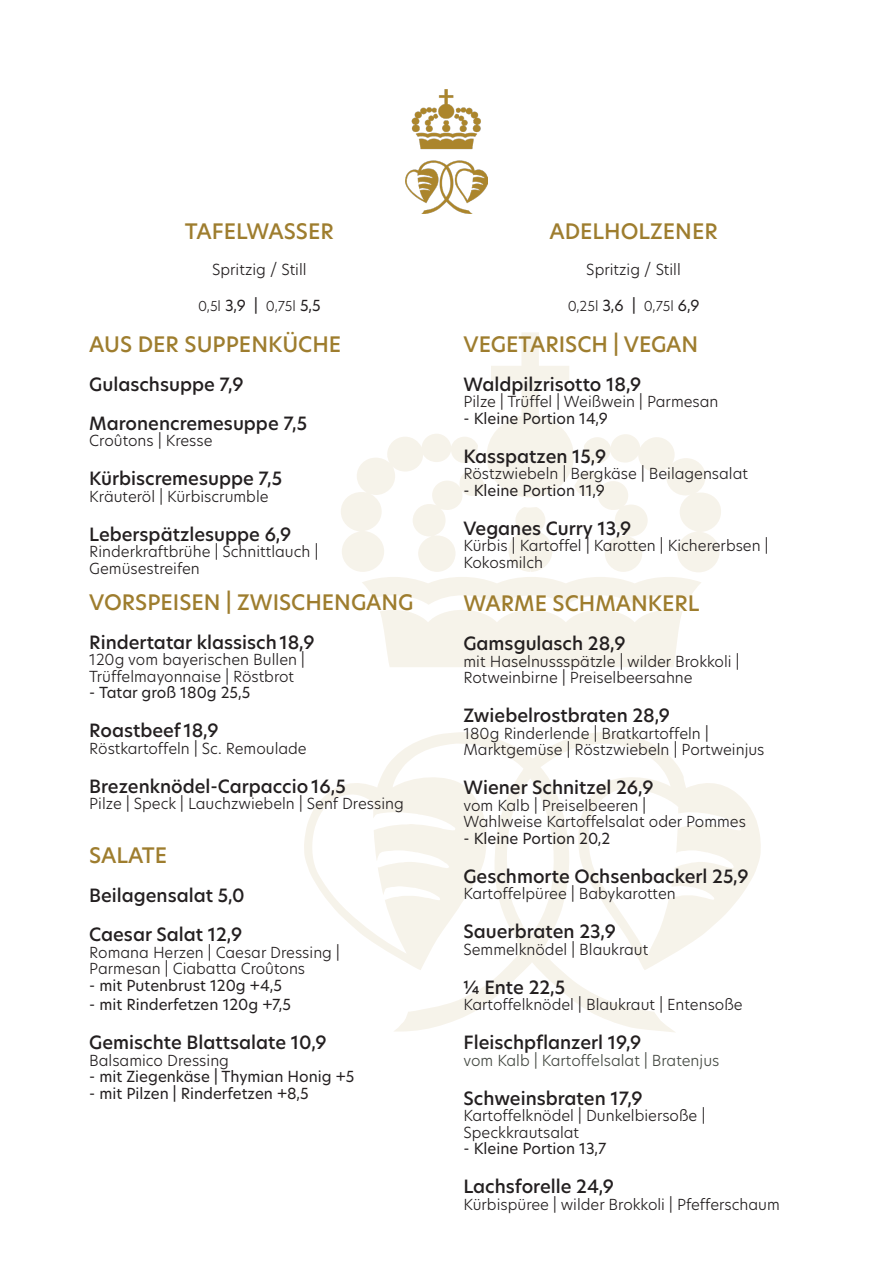
<style>
.page{position:relative;width:893px;height:1263px;background:#fff}
.page>*{position:absolute;margin:0;border:0;box-sizing:border-box;transform-origin:0 0}
.Überschrift{font:500 21px "New Hero";color:#9e7d2e}
.Titel_Gericht{font:500 18px "New Hero";color:#231f20}
.Beschreibung_Gericht{font:300 15px "New Hero";color:#231f20}
.Beschreibung_Gericht-2{font:15px "New Hero";color:#231f20}
.Beschreibung_Gericht-3{font:300 15px "New Hero";color:#454a43}
.Untertitel{font:300 15px "New Hero";color:#231f20}
.Titel_zentriert{font:300 13.5px "New Hero";color:#231f20}
.s1{font-weight:400;font-size:15px}
</style>
<div class="page">
<svg style="left:304px;top:732px;width:457px;height:300px"></svg>
<svg style="left:341px;top:332px;width:380px;height:335px"></svg>
<img style="left:406px;top:89px;width:81px;height:125px">
<p class="Überschrift" style="left:185px;top:217px;width:150px">TAFELWASSER</p>
<p class="Untertitel" style="left:212px;top:259px;width:96px">Spritzig / Still</p>
<p class="Titel_zentriert" style="left:198px;top:297px;width:124px">0,5l <span class="s1">3,9 |</span> 0,75l <span class="s1">5,5</span></p>
<p class="Überschrift" style="left:89px;top:329px;width:253px">AUS DER SUPPENKÜCHE</p>
<p class="Titel_Gericht" style="left:89px;top:372px;width:156px">Gulaschsuppe 7,9</p>
<p class="Titel_Gericht" style="left:89px;top:411px;width:219px">Maronencremesuppe 7,5</p>
<p class="Beschreibung_Gericht" style="left:89px;top:430px;width:125px">Croûtons | Kresse</p>
<p class="Titel_Gericht" style="left:89px;top:466px;width:194px">Kürbiscremesuppe 7,5</p>
<p class="Beschreibung_Gericht" style="left:89px;top:486px;width:181px">Kräuteröl | Kürbiscrumble</p>
<p class="Titel_Gericht" style="left:89px;top:522px;width:203px">Leberspätzlesuppe 6,9</p>
<p class="Beschreibung_Gericht" style="left:89px;top:541px;width:230px">Rinderkraftbrühe | Schnittlauch |</p>
<p class="Beschreibung_Gericht" style="left:89px;top:558px;width:112px">Gemüsestreifen</p>
<p class="Überschrift" style="left:89px;top:587px;width:326px">VORSPEISEN | ZWISCHENGANG</p>
<p class="Titel_Gericht" style="left:89px;top:630px;width:227px">Rindertatar klassisch18,9</p>
<p class="Beschreibung_Gericht" style="left:89px;top:649px;width:217px">120g vom bayerischen Bullen |</p>
<p class="Beschreibung_Gericht" style="left:89px;top:666px;width:206px">Trüffelmayonnaise | Röstbrot</p>
<p class="Beschreibung_Gericht-2" style="left:89px;top:682px;width:162px">- Tatar groß 180g 25,5</p>
<p class="Titel_Gericht" style="left:89px;top:718px;width:131px">Roastbeef 18,9</p>
<p class="Beschreibung_Gericht" style="left:89px;top:738px;width:219px">Röstkartoffeln | Sc. Remoulade</p>
<p class="Titel_Gericht" style="left:89px;top:774px;width:258px">Brezenknödel-Carpaccio16,5</p>
<p class="Beschreibung_Gericht" style="left:89px;top:793px;width:316px">Pilze | Speck | Lauchzwiebeln | Senf Dressing</p>
<p class="Überschrift" style="left:89px;top:841px;width:80px">SALATE</p>
<p class="Titel_Gericht" style="left:89px;top:883px;width:157px">Beilagensalat 5,0</p>
<p class="Titel_Gericht" style="left:89px;top:922px;width:154px">Caesar Salat 12,9</p>
<p class="Beschreibung_Gericht" style="left:89px;top:942px;width:252px">Romana Herzen | Caesar Dressing |</p>
<p class="Beschreibung_Gericht" style="left:89px;top:958px;width:217px">Parmesan | Ciabatta Croûtons</p>
<p class="Beschreibung_Gericht-2" style="left:89px;top:975px;width:194px">- mit Putenbrust 120g +4,5</p>
<p class="Beschreibung_Gericht-2" style="left:89px;top:994px;width:203px">- mit Rinderfetzen 120g +7,5</p>
<p class="Titel_Gericht" style="left:89px;top:1030px;width:239px">Gemischte Blattsalate 10,9</p>
<p class="Beschreibung_Gericht" style="left:89px;top:1050px;width:141px">Balsamico Dressing</p>
<p class="Beschreibung_Gericht-2" style="left:89px;top:1066px;width:267px">- mit Ziegenkäse | Thymian Honig +5</p>
<p class="Beschreibung_Gericht-2" style="left:89px;top:1083px;width:221px">- mit Pilzen | Rinderfetzen +8,5</p>
<p class="Überschrift" style="left:549px;top:217px;width:170px">ADELHOLZENER</p>
<p class="Untertitel" style="left:586px;top:259px;width:96px">Spritzig / Still</p>
<p class="Titel_zentriert" style="left:568px;top:297px;width:133px">0,25l <span class="s1">3,6 |</span> 0,75l <span class="s1">6,9</span></p>
<p class="Überschrift" style="left:463px;top:329px;width:236px">VEGETARISCH | VEGAN</p>
<p class="Titel_Gericht" style="left:463px;top:372px;width:179px">Waldpilzrisotto 18,9</p>
<p class="Beschreibung_Gericht" style="left:463px;top:391px;width:256px">Pilze | Trüffel | Weißwein | Parmesan</p>
<p class="Beschreibung_Gericht-2" style="left:463px;top:408px;width:146px">- Kleine Portion 14,9</p>
<p class="Titel_Gericht" style="left:463px;top:444px;width:144px">Kasspatzen 15,9</p>
<p class="Beschreibung_Gericht" style="left:463px;top:463px;width:286px">Röstzwiebeln | Bergkäse | Beilagensalat</p>
<p class="Beschreibung_Gericht-2" style="left:463px;top:480px;width:143px">- Kleine Portion 11,9</p>
<p class="Titel_Gericht" style="left:463px;top:516px;width:169px">Veganes Curry 13,9</p>
<p class="Beschreibung_Gericht" style="left:463px;top:535px;width:306px">Kürbis | Kartoffel | Karotten | Kichererbsen |</p>
<p class="Beschreibung_Gericht" style="left:463px;top:552px;width:81px">Kokosmilch</p>
<p class="Überschrift" style="left:463px;top:589px;width:238px">WARME SCHMANKERL</p>
<p class="Titel_Gericht" style="left:463px;top:631px;width:163px">Gamsgulasch 28,9</p>
<p class="Beschreibung_Gericht" style="left:463px;top:651px;width:277px">mit Haselnussspätzle | wilder Brokkoli |</p>
<p class="Beschreibung_Gericht" style="left:463px;top:667px;width:231px">Rotweinbirne | Preiselbeersahne</p>
<p class="Titel_Gericht" style="left:463px;top:703px;width:208px">Zwiebelrostbraten 28,9</p>
<p class="Beschreibung_Gericht" style="left:463px;top:723px;width:247px">180g Rinderlende | Bratkartoffeln |</p>
<p class="Beschreibung_Gericht" style="left:463px;top:739px;width:303px">Marktgemüse | Röstzwiebeln | Portweinjus</p>
<p class="Titel_Gericht" style="left:463px;top:775px;width:191px">Wiener Schnitzel 26,9</p>
<p class="Beschreibung_Gericht" style="left:463px;top:795px;width:184px">vom Kalb | Preiselbeeren |</p>
<p class="Beschreibung_Gericht" style="left:463px;top:811px;width:284px">Wahlweise Kartoffelsalat oder Pommes</p>
<p class="Beschreibung_Gericht-2" style="left:463px;top:828px;width:148px">- Kleine Portion 20,2</p>
<p class="Titel_Gericht" style="left:463px;top:864px;width:287px">Geschmorte Ochsenbackerl 25,9</p>
<p class="Beschreibung_Gericht" style="left:463px;top:883px;width:214px">Kartoffelpüree | Babykarotten</p>
<p class="Titel_Gericht" style="left:463px;top:919px;width:154px">Sauerbraten 23,9</p>
<p class="Beschreibung_Gericht" style="left:463px;top:939px;width:186px">Semmelknödel | Blaukraut</p>
<p class="Titel_Gericht" style="left:463px;top:975px;width:103px">1/4 Ente 22,5</p>
<p class="Beschreibung_Gericht" style="left:463px;top:994px;width:281px">Kartoffelknödel | Blaukraut | Entensoße</p>
<p class="Titel_Gericht" style="left:463px;top:1030px;width:179px">Fleischpflanzerl 19,9</p>
<p class="Beschreibung_Gericht-3" style="left:463px;top:1050px;width:257px">vom Kalb | Kartoffelsalat | Bratenjus</p>
<p class="Titel_Gericht" style="left:463px;top:1086px;width:181px">Schweinsbraten 17,9</p>
<p class="Beschreibung_Gericht" style="left:463px;top:1105px;width:243px">Kartoffelknödel | Dunkelbiersoße |</p>
<p class="Beschreibung_Gericht" style="left:463px;top:1122px;width:117px">Speckkrautsalat</p>
<p class="Beschreibung_Gericht-2" style="left:463px;top:1138px;width:144px">- Kleine Portion 13,7</p>
<p class="Titel_Gericht" style="left:463px;top:1174px;width:152px">Lachsforelle 24,9</p>
<p class="Beschreibung_Gericht" style="left:463px;top:1194px;width:318px">Kürbispüree | wilder Brokkoli | Pfefferschaum</p>
</div>
